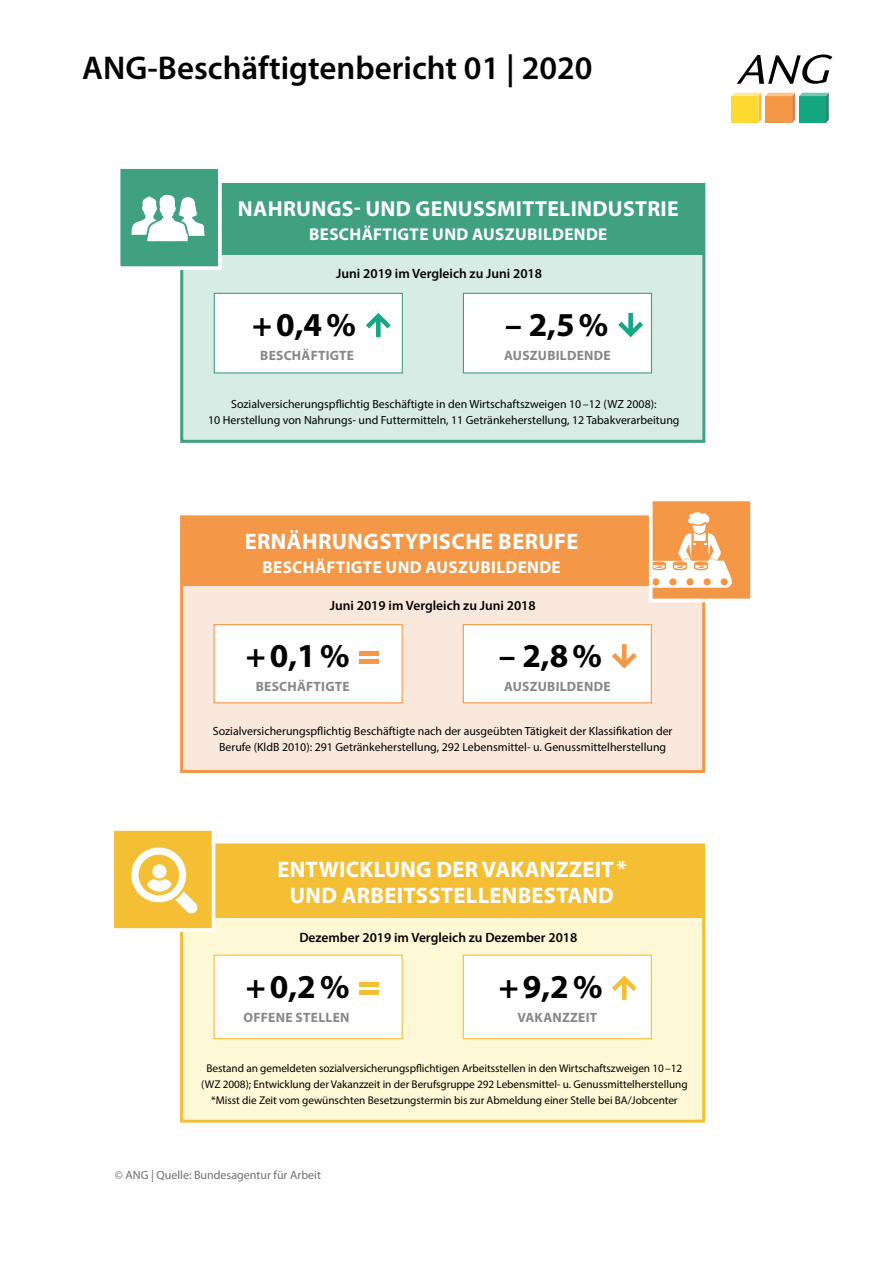
<style>
.page{position:relative;width:893px;height:1263px;background:#fff}
.page>*{position:absolute;margin:0;border:0;box-sizing:border-box;transform-origin:0 0}
.t1{font:700 33.6px "Myriad Pro";color:#000}
.t2{font:600 33px "Myriad Pro";color:#000}
.t3{font:700 22.5px/25.5px "Myriad Pro";letter-spacing:.015em;color:#fff;text-align:center}
.t4{font:700 21.75px "Myriad Pro";letter-spacing:.015em;color:#fff}
.t5{font:700 17.1px "Myriad Pro";letter-spacing:.02em;color:#fff}
.t6{font:600 13.5px "Myriad Pro";color:#000}
.t7{font:700 13.5px "Myriad Pro";letter-spacing:.02em;color:#878787}
.t8{font:12px "Myriad Pro";color:#706f6f}
.t9{font:11.85px/15.8px "Myriad Pro";color:#000;text-align:center}
.t10{font:11.25px/15.8px "Myriad Pro";letter-spacing:-.005em;color:#000;text-align:center}
</style>
<div class="page">
<svg style="left:731px;top:93px;width:98px;height:30px;background:#b7b968"></svg>
<svg style="left:737px;top:54px;width:96px;height:30px"></svg>
<svg style="left:180px;top:843px;width:526px;height:280px;background:#fbe39d"></svg>
<svg style="left:213px;top:954px;width:190px;height:86px"></svg>
<svg style="left:180px;top:183px;width:526px;height:260px;background:#a0d0c0"></svg>
<svg style="left:180px;top:515px;width:526px;height:258px;background:#f7cba7"></svg>
<svg style="left:213px;top:623px;width:190px;height:81px"></svg>
<svg style="left:213px;top:292px;width:190px;height:82px"></svg>
<svg style="left:462px;top:292px;width:191px;height:82px"></svg>
<svg style="left:462px;top:623px;width:190px;height:81px"></svg>
<svg style="left:462px;top:954px;width:190px;height:86px"></svg>
<div style="left:117px;top:165px;width:105px;height:105px;background:#3fa180;border:4px solid #fff"></div>
<svg style="left:132px;top:195px;width:73px;height:46px"></svg>
<div style="left:651px;top:499px;width:101px;height:101px;background:#f49746"></div>
<svg style="left:654px;top:512px;width:78px;height:76px"></svg>
<div style="left:649px;top:497px;width:105px;height:105px;border:4px solid #fff"></div>
<div style="left:110px;top:827px;width:105px;height:105px;background:#f4bf34;border:4px solid #fff"></div>
<svg style="left:131px;top:848px;width:66px;height:65px"></svg>
<hr style="left:359px;top:651px;width:20px;height:4px;background:#f49746">
<div style="left:359px;top:659px;width:20px;height:5px;background:#f49746"></div>
<hr style="left:359px;top:982px;width:20px;height:4px;background:#f4bf34">
<div style="left:359px;top:990px;width:20px;height:5px;background:#f4bf34"></div>
<h2 class="t2" style="left:82px;top:47px;width:512px">ANG-Beschäftigtenbericht 01 | 2020</h2>
<h3 class="t4" style="left:238px;top:196px;width:442px">NAHRUNGS- UND GENUSSMITTELINDUSTRIE</h3>
<h3 class="t5" style="left:309px;top:225px;width:300px">BESCHÄFTIGTE UND AUSZUBILDENDE</h3>
<p class="t6" style="left:336px;top:265px;width:207px">Juni 2019 im Vergleich zu Juni 2018</p>
<h1 class="t1" style="left:505px;top:306px;width:105px">– 2,5%</h1>
<p class="t7" style="left:504px;top:348px;width:108px">AUSZUBILDENDE</p>
<p class="t9" style="left:208px;top:396px;width:473px">Sozialversicherungspflichtig Beschäftigte in den Wirtschaftszweigen 10–12 (WZ 2008):<br>10 Herstellung von Nahrungs- und Futtermitteln, 11 Getränkeherstellung, 12 Tabakverarbeitung</p>
<h1 class="t1" style="left:252px;top:306px;width:105px">+0,4%</h1>
<p class="t7" style="left:260px;top:348px;width:95px">BESCHÄFTIGTE</p>
<h3 class="t3" style="left:245px;top:529px;width:335px">ERNÄHRUNGSTYPISCHE BERUFE</h3>
<h3 class="t5" style="left:263px;top:557px;width:300px">BESCHÄFTIGTE UND AUSZUBILDENDE</h3>
<p class="t6" style="left:330px;top:597px;width:207px">Juni 2019 im Vergleich zu Juni 2018</p>
<h1 class="t1" style="left:499px;top:637px;width:105px">– 2,8%</h1>
<p class="t7" style="left:504px;top:678px;width:108px">AUSZUBILDENDE</p>
<p class="t9" style="left:213px;top:723px;width:461px">Sozialversicherungspflichtig Beschäftigte nach der ausgeübten Tätigkeit der Klassifikation der<br>Berufe (KldB 2010): 291 Getränkeherstellung, 292 Lebensmittel- u. Genussmittelherstellung</p>
<h1 class="t1" style="left:246px;top:637px;width:105px">+0,1%</h1>
<p class="t7" style="left:256px;top:678px;width:95px">BESCHÄFTIGTE</p>
<h3 class="t3" style="left:277px;top:857px;width:351px">ENTWICKLUNG DER VAKANZZEIT*<br>UND ARBEITSSTELLENBESTAND</h3>
<p class="t6" style="left:299px;top:929px;width:280px">Dezember 2019 im Vergleich zu Dezember 2018</p>
<h1 class="t1" style="left:246px;top:967px;width:105px">+0,2%</h1>
<h1 class="t1" style="left:499px;top:967px;width:105px">+9,2%</h1>
<p class="t7" style="left:244px;top:1010px;width:107px">OFFENE STELLEN</p>
<p class="t7" style="left:517px;top:1010px;width:81px">VAKANZZEIT</p>
<p class="t10" style="left:201px;top:1060px;width:488px">Bestand an gemeldeten sozialversicherungspflichtigen Arbeitsstellen in den Wirtschaftszweigen 10–12 (WZ 2008); Entwicklung der Vakanzzeit in der Berufsgruppe 292 Lebensmittel- u. Genussmittelherstellung *Misst die Zeit vom gewünschten Besetzungstermin bis zur Abmeldung einer Stelle bei BA/Jobcenter</p>
<p class="t8" style="left:115px;top:1168px;width:208px">© ANG | Quelle: Bundesagentur für Arbeit</p>
</div>
